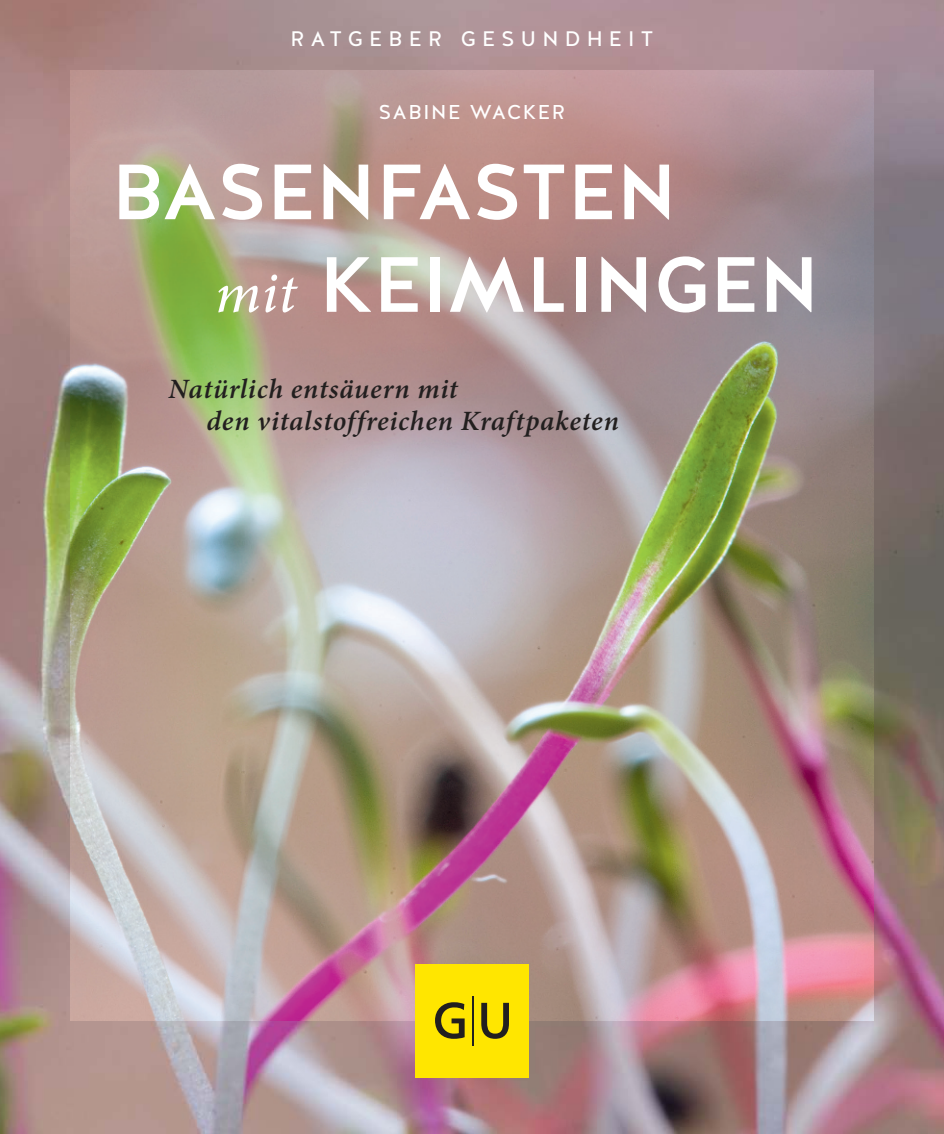
<style>
.page{position:relative;width:944px;height:1134px;background:#fff}
.page>*{position:absolute;margin:0;border:0;box-sizing:border-box;transform-origin:0 0}
.t1{font:500 78px/92.6px "Halis GR";color:#fff}
.t2{font:italic 500 58px "Minion Pro";color:#fff}
.t3{font:italic 600 28px/32px "Minion Pro";letter-spacing:.025em;color:#221f1f}
.t4{font:21px "Halis GR";letter-spacing:.3em;color:#fff}
.t5{font:20px "Halis GR";letter-spacing:.08em;color:#fff}
</style>
<div class="page">
<img style="left:0;top:0;width:944px;height:1134px">
<img style="left:71px;top:71px;width:802px;height:949px">
<div style="left:415px;top:964px;width:114px;height:113px;background:#ffe600"></div>
<svg style="left:435px;top:1002px;width:30px;height:37px"></svg>
<svg style="left:481px;top:1003px;width:28px;height:36px"></svg>
<hr style="left:472px;top:995px;width:1px;height:50px;background:#221f1f">
<p class="t4" style="left:290px;top:27px;width:364px">RATGEBER GESUNDHEIT</p>
<p class="t5" style="left:379px;top:101px;width:188px">SABINE WACKER</p>
<h1 class="t1" style="left:319px;top:146px;width:502px;text-indent:-207px">BASENFASTEN<br>KEIMLINGEN</h1>
<h2 class="t2" style="left:215px;top:258px;width:83px">mit</h2>
<p class="t3" style="left:206px;top:376px;width:414px;text-indent:-38px">Natürlich entsäuern mit<br>den vitalstoffreichen Kraftpaketen</p>
</div>
